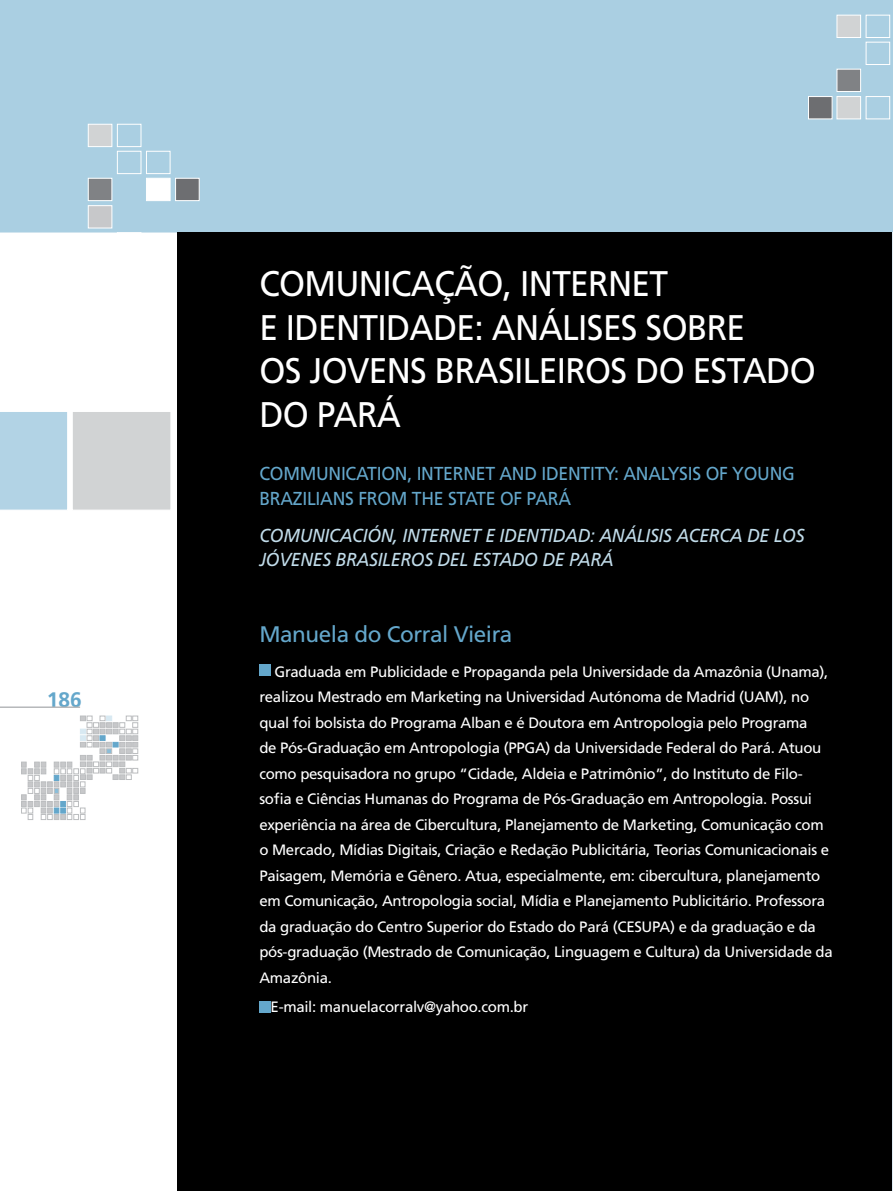
<style>
.page{position:relative;width:893px;height:1191px;background:#fff}
.page>*{position:absolute;margin:0;border:0;box-sizing:border-box;transform-origin:0 0}
.t1{font:35.55px "Frutiger";letter-spacing:-.02em;color:#fff;scale:.94 1}
.t2{font:22.5px "Frutiger";letter-spacing:-.02em;color:#64a7cb}
.t3{font:700 21px "Frutiger";color:#64a7cb}
.t4{font:italic 18.75px/24.5px "Frutiger";letter-spacing:-.015em;color:#c1dcea;scale:.94 1}
.t5{font:18.75px "Frutiger";letter-spacing:-.015em;color:#64a7cb;scale:.94 1}
.t6{font:15px/25.5px "Frutiger";letter-spacing:-.02em;color:#fff}
</style>
<div class="page">
<svg style="left:21px;top:716px;width:117px;height:103px"></svg>
<hr style="left:0;top:707px;width:80px;height:1px;background:#b1b4b6">
<div style="left:0;top:0;width:893px;height:232px;background:#aacfe2"></div>
<div style="left:88px;top:178px;width:24px;height:23px;background:#808285;border:1px solid #fff"></div>
<div style="left:146px;top:178px;width:24px;height:23px;background:#fff"></div>
<div style="left:175px;top:178px;width:24px;height:23px;background:#6d6e71;border:1px solid #fff"></div>
<div style="left:117px;top:151px;width:24px;height:23px;border:1px solid #fff"></div>
<div style="left:146px;top:151px;width:24px;height:23px;border:1px solid #fff"></div>
<div style="left:88px;top:124px;width:24px;height:23px;background:#d1d3d4;border:1px solid #fff"></div>
<div style="left:117px;top:124px;width:24px;height:23px;border:1px solid #fff"></div>
<div style="left:88px;top:205px;width:24px;height:23px;background:#c7c8ca;border:1px solid #fff"></div>
<div style="left:837px;top:69px;width:24px;height:23px;background:#808285;border:1px solid #fff"></div>
<div style="left:866px;top:42px;width:24px;height:23px;border:1px solid #fff"></div>
<div style="left:837px;top:15px;width:24px;height:23px;background:#d1d3d4;border:1px solid #fff"></div>
<div style="left:866px;top:15px;width:24px;height:23px;border:1px solid #fff"></div>
<div style="left:837px;top:96px;width:24px;height:23px;background:#d1d3d4;border:1px solid #fff"></div>
<div style="left:866px;top:96px;width:24px;height:23px;border:1px solid #fff"></div>
<div style="left:808px;top:96px;width:24px;height:23px;background:#6d6e71;border:1px solid #fff"></div>
<div style="left:177px;top:232px;width:716px;height:959px;background:#000"></div>
<hr style="left:892px;top:232px;width:1px;height:959px;background:#e0edf5">
<div style="left:72px;top:411px;width:99px;height:99px;background:#d1d3d4;border:1px solid #fff"></div>
<div style="left:0;top:412px;width:67px;height:98px;background:#b2d3e5"></div>
<div style="left:259px;top:664px;width:12px;height:11px;background:#64a7cb"></div>
<div style="left:259px;top:1000px;width:12px;height:12px;background:#64a7cb"></div>
<h3 class="t3" style="left:47px;top:687px;width:37px">186</h3>
<h1 class="t1" style="left:259px;top:263px;width:24px">COMUNICAÇ</h1>
<h1 class="t1" style="left:454px;top:263px;width:91px">ÃO, INTERNET</h1>
<h1 class="t1" style="left:259px;top:306px;width:49px">E IDENTIDADE</h1>
<h1 class="t1" style="left:474px;top:306px;width:39px">: ANÁLISES</h1>
<h1 class="t1" style="left:646px;top:306px;width:84px">SOBRE</h1>
<h1 class="t1" style="left:259px;top:350px;width:137px">OS JOVENS</h1>
<h1 class="t1" style="left:435px;top:350px;width:40px">BRASILEIROS</h1>
<h1 class="t1" style="left:635px;top:350px;width:84px">DO ESTADO</h1>
<h1 class="t1" style="left:259px;top:394px;width:104px">DO PARÁ</h1>
<p class="t5" style="left:259px;top:462px;width:13px">COMMUNICATION</p>
<p class="t5" style="left:407px;top:462px;width:22px">, INTERNET</p>
<p class="t5" style="left:499px;top:462px;width:14px">AND</p>
<p class="t5" style="left:541px;top:462px;width:11px">IDENTIT</p>
<p class="t5" style="left:604px;top:462px;width:34px">Y: ANAL</p>
<p class="t5" style="left:668px;top:462px;width:95px">YSIS OF YOUNG</p>
<p class="t5" style="left:259px;top:487px;width:56px">BRAZILIANS</p>
<p class="t5" style="left:358px;top:487px;width:14px">FROM</p>
<p class="t5" style="left:412px;top:487px;width:12px">THE</p>
<p class="t5" style="left:448px;top:487px;width:11px">STATE</p>
<p class="t5" style="left:500px;top:487px;width:52px">OF PARÁ</p>
<p class="t4" style="left:259px;top:523px;width:581px">COMUNICACIÓN, INTERNET E IDENTIDAD: ANÁLISIS ACERCA DE LOS<br>JÓVENES BRASILEROS DEL ESTADO DE PARÁ</p>
<h2 class="t2" style="left:259px;top:621px;width:255px">Manuela do Corral Vieira</h2>
<p class="t6" style="left:259px;top:658px;width:570px;text-indent:15px">Graduada em Publicidade e Propaganda pela U niversidade da Amazônia (U nama), realizou Mestrado em Marketing na U niversidad Autónoma de Madrid (UAM</p>
<p class="t6" style="left:259px;top:684px;width:571px;text-indent:519px">), no qual foi bolsista do Programa Alban e é Doutora em Antropologia pelo Programa<br>de Pós-Graduação em Antropologia (PPGA) da U niversidade Federal do Pará. Atuou como pesquisadora no grupo “Cidade, Aldeia e Patrimônio”, do I nstituto de Filo&shy;sofia e Ciências H umanas do Programa de Pós-Graduação em Antropologia. Possui experiência na área de Cibercultura, Planejamento de Marketing, Comunicação com o Mercado, M ídias Digitais, Criação e Redação Publicitária, Teorias Comunicacionais e Paisagem, Memória e Gênero. Atua, especialmente, em: cibercultura, planejamento em Comunicação, Antropologia social, M ídia e Planejamento Publicitário. Professora da graduação do Centro Superior do Estado do Pará (CESU</p>
<p class="t6" style="left:259px;top:913px;width:575px;text-indent:393px">PA) e da graduação e da pós-graduação (Mestrado de Comunicação, Linguagem e Cultura) da U niversidade da<br>Amazônia.</p>
<p class="t6" style="left:271px;top:994px;width:259px">E-mail: manuelacorralv@yahoo.com.br</p>
</div>
